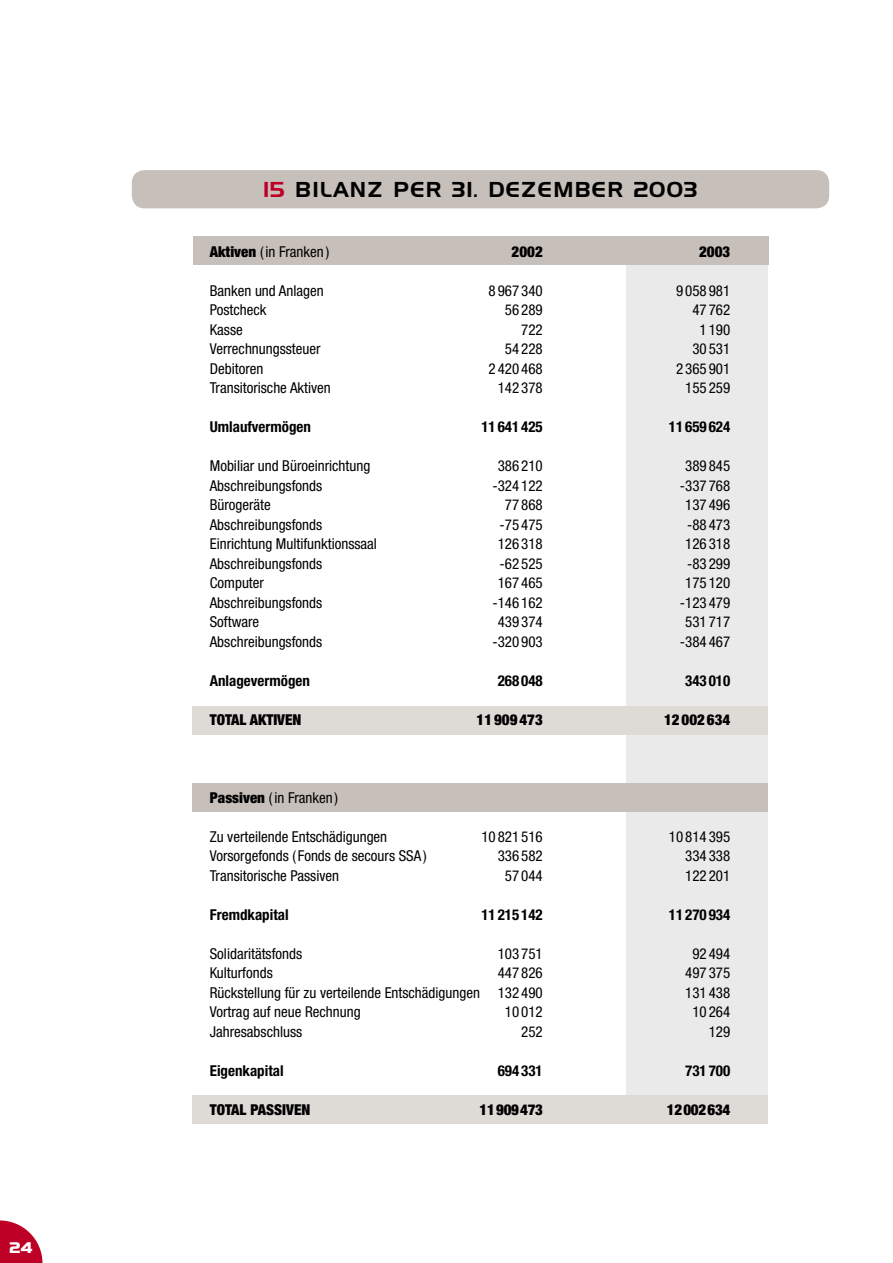
<style>
.page{position:relative;width:893px;height:1263px;background:#fff}
.page>*{position:absolute;margin:0;border:0;box-sizing:border-box;transform-origin:0 0}
.Titre{font:21px "Handel Gothic";letter-spacing:.06em;color:#000}
.Texte_cond{font:condensed 15px "Helvetica Neue";color:#000}
.Texte_cond-2{font:700 condensed 15px "Helvetica Neue";color:#000}
.Texte_cond-3{font:900 condensed 15px "Helvetica Neue";color:#000}
.t1{font:700 15px "Handel Gothic";color:#fff}
.s1{color:#be0027}
.s2{font-weight:900}
</style>
<div class="page">
<svg style="left:0;top:1220px;width:43px;height:43px"></svg>
<div style="left:132px;top:170px;width:697px;height:38px;background:#c7c0ba"></div>
<div style="left:626px;top:238px;width:142px;height:870px;background:#eaeaea"></div>
<div style="left:192px;top:1095px;width:576px;height:29px;background:#dedad6"></div>
<div style="left:192px;top:706px;width:575px;height:28px;background:#dedad6"></div>
<div style="left:192px;top:783px;width:576px;height:29px;background:#c7c0ba"></div>
<div style="left:193px;top:236px;width:575px;height:29px;background:#c7c0ba"></div>
<p class="t1" style="left:10px;top:1238px;width:24px">24</p>
<p class="Titre" style="left:263px;top:176px;width:436px"><span class="s1">15</span> BILANZ PER 31. DEZEMBER 2003</p>
<p class="Texte_cond" style="left:210px;top:243px;width:121px"><span class="s2">Aktiven</span> ( in Franken )</p>
<p class="Texte_cond-3" style="left:512px;top:242px;width:33px">2002</p>
<p class="Texte_cond-3" style="left:699px;top:242px;width:33px">2003</p>
<p class="Texte_cond" style="left:210px;top:282px;width:115px">Banken und Anlagen</p>
<p class="Texte_cond" style="left:489px;top:282px;width:56px">8 967 340</p>
<p class="Texte_cond" style="left:676px;top:282px;width:56px">9 058 981</p>
<p class="Texte_cond" style="left:210px;top:301px;width:58px">Postcheck</p>
<p class="Texte_cond" style="left:505px;top:301px;width:39px">56 289</p>
<p class="Texte_cond" style="left:692px;top:301px;width:39px">47 762</p>
<p class="Texte_cond" style="left:210px;top:321px;width:35px">Kasse</p>
<p class="Texte_cond" style="left:521px;top:321px;width:23px">722</p>
<p class="Texte_cond" style="left:700px;top:321px;width:32px">1 190</p>
<p class="Texte_cond" style="left:210px;top:340px;width:112px">Verrechnungssteuer</p>
<p class="Texte_cond" style="left:505px;top:340px;width:39px">54 228</p>
<p class="Texte_cond" style="left:692px;top:340px;width:39px">30 531</p>
<p class="Texte_cond" style="left:210px;top:360px;width:55px">Debitoren</p>
<p class="Texte_cond" style="left:489px;top:360px;width:56px">2 420 468</p>
<p class="Texte_cond" style="left:676px;top:360px;width:56px">2 365 901</p>
<p class="Texte_cond" style="left:210px;top:379px;width:123px">Transitorische Aktiven</p>
<p class="Texte_cond" style="left:498px;top:379px;width:47px">142 378</p>
<p class="Texte_cond" style="left:685px;top:379px;width:47px">155 259</p>
<p class="Texte_cond-2" style="left:210px;top:418px;width:103px">Umlaufvermögen</p>
<p class="Texte_cond-2" style="left:481px;top:418px;width:63px">11 641 425</p>
<p class="Texte_cond-2" style="left:669px;top:418px;width:63px">11 659 624</p>
<p class="Texte_cond" style="left:210px;top:457px;width:162px">Mobiliar und Büroeinrichtung</p>
<p class="Texte_cond" style="left:498px;top:457px;width:47px">386 210</p>
<p class="Texte_cond" style="left:685px;top:457px;width:47px">389 845</p>
<p class="Texte_cond" style="left:210px;top:477px;width:114px">Abschreibungsfonds</p>
<p class="Texte_cond" style="left:492px;top:477px;width:52px">-324 122</p>
<p class="Texte_cond" style="left:680px;top:477px;width:52px">-337 768</p>
<p class="Texte_cond" style="left:210px;top:496px;width:63px">Bürogeräte</p>
<p class="Texte_cond" style="left:505px;top:496px;width:39px">77 868</p>
<p class="Texte_cond" style="left:685px;top:496px;width:47px">137 496</p>
<p class="Texte_cond" style="left:210px;top:516px;width:114px">Abschreibungsfonds</p>
<p class="Texte_cond" style="left:500px;top:516px;width:45px">-75 475</p>
<p class="Texte_cond" style="left:687px;top:516px;width:45px">-88 473</p>
<p class="Texte_cond" style="left:210px;top:535px;width:169px">Einrichtung Multifunktionssaal</p>
<p class="Texte_cond" style="left:498px;top:535px;width:47px">126 318</p>
<p class="Texte_cond" style="left:685px;top:535px;width:47px">126 318</p>
<p class="Texte_cond" style="left:210px;top:555px;width:114px">Abschreibungsfonds</p>
<p class="Texte_cond" style="left:500px;top:555px;width:45px">-62 525</p>
<p class="Texte_cond" style="left:687px;top:555px;width:45px">-83 299</p>
<p class="Texte_cond" style="left:210px;top:574px;width:56px">Computer</p>
<p class="Texte_cond" style="left:498px;top:574px;width:47px">167 465</p>
<p class="Texte_cond" style="left:685px;top:574px;width:47px">175 120</p>
<p class="Texte_cond" style="left:210px;top:594px;width:114px">Abschreibungsfonds</p>
<p class="Texte_cond" style="left:492px;top:594px;width:52px">-146 162</p>
<p class="Texte_cond" style="left:680px;top:594px;width:52px">-123 479</p>
<p class="Texte_cond" style="left:210px;top:613px;width:51px">Software</p>
<p class="Texte_cond" style="left:498px;top:613px;width:47px">439 374</p>
<p class="Texte_cond" style="left:685px;top:613px;width:47px">531 717</p>
<p class="Texte_cond" style="left:210px;top:633px;width:114px">Abschreibungsfonds</p>
<p class="Texte_cond" style="left:492px;top:633px;width:52px">-320 903</p>
<p class="Texte_cond" style="left:680px;top:633px;width:52px">-384 467</p>
<p class="Texte_cond-2" style="left:210px;top:671px;width:102px">Anlagevermögen</p>
<p class="Texte_cond-2" style="left:498px;top:671px;width:47px">268 048</p>
<p class="Texte_cond-2" style="left:685px;top:671px;width:47px">343 010</p>
<p class="Texte_cond-3" style="left:210px;top:710px;width:93px">TOTAL AKTIVEN</p>
<p class="Texte_cond-3" style="left:477px;top:710px;width:68px">11 909 473</p>
<p class="Texte_cond-3" style="left:664px;top:710px;width:68px">12 002 634</p>
<p class="Texte_cond" style="left:210px;top:789px;width:130px"><span class="s2">Passiven</span> ( in Franken )</p>
<p class="Texte_cond" style="left:210px;top:828px;width:179px">Zu verteilende Entschädigungen</p>
<p class="Texte_cond" style="left:481px;top:828px;width:63px">10 821 516</p>
<p class="Texte_cond" style="left:669px;top:828px;width:63px">10 814 395</p>
<p class="Texte_cond" style="left:210px;top:847px;width:218px">Vorsorgefonds ( Fonds de secours SSA )</p>
<p class="Texte_cond" style="left:498px;top:847px;width:47px">336 582</p>
<p class="Texte_cond" style="left:685px;top:847px;width:47px">334 338</p>
<p class="Texte_cond" style="left:210px;top:867px;width:131px">Transitorische Passiven</p>
<p class="Texte_cond" style="left:505px;top:867px;width:39px">57 044</p>
<p class="Texte_cond" style="left:685px;top:867px;width:47px">122 201</p>
<p class="Texte_cond-2" style="left:210px;top:905px;width:80px">Fremdkapital</p>
<p class="Texte_cond-2" style="left:481px;top:905px;width:63px">11 215 142</p>
<p class="Texte_cond-2" style="left:669px;top:905px;width:63px">11 270 934</p>
<p class="Texte_cond" style="left:210px;top:945px;width:94px">Solidaritätsfonds</p>
<p class="Texte_cond" style="left:498px;top:945px;width:47px">103 751</p>
<p class="Texte_cond" style="left:692px;top:945px;width:39px">92 494</p>
<p class="Texte_cond" style="left:210px;top:964px;width:65px">Kulturfonds</p>
<p class="Texte_cond" style="left:498px;top:964px;width:47px">447 826</p>
<p class="Texte_cond" style="left:685px;top:964px;width:47px">497 375</p>
<p class="Texte_cond" style="left:210px;top:984px;width:335px">Rückstellung für zu verteilende Entschädigungen 132 490</p>
<p class="Texte_cond" style="left:685px;top:984px;width:47px">131 438</p>
<p class="Texte_cond" style="left:210px;top:1003px;width:152px">Vortrag auf neue Rechnung</p>
<p class="Texte_cond" style="left:505px;top:1003px;width:39px">10 012</p>
<p class="Texte_cond" style="left:692px;top:1003px;width:39px">10 264</p>
<p class="Texte_cond" style="left:210px;top:1023px;width:94px">Jahresabschluss</p>
<p class="Texte_cond" style="left:521px;top:1023px;width:23px">252</p>
<p class="Texte_cond" style="left:709px;top:1023px;width:23px">129</p>
<p class="Texte_cond-2" style="left:210px;top:1061px;width:75px">Eigenkapital</p>
<p class="Texte_cond-2" style="left:498px;top:1061px;width:47px">694 331</p>
<p class="Texte_cond-2" style="left:685px;top:1061px;width:47px">731 700</p>
<p class="Texte_cond-3" style="left:210px;top:1100px;width:102px">TOTAL PASSIVEN</p>
<p class="Texte_cond-3" style="left:480px;top:1100px;width:65px">11 909 473</p>
<p class="Texte_cond-3" style="left:667px;top:1100px;width:65px">12 002 634</p>
</div>
